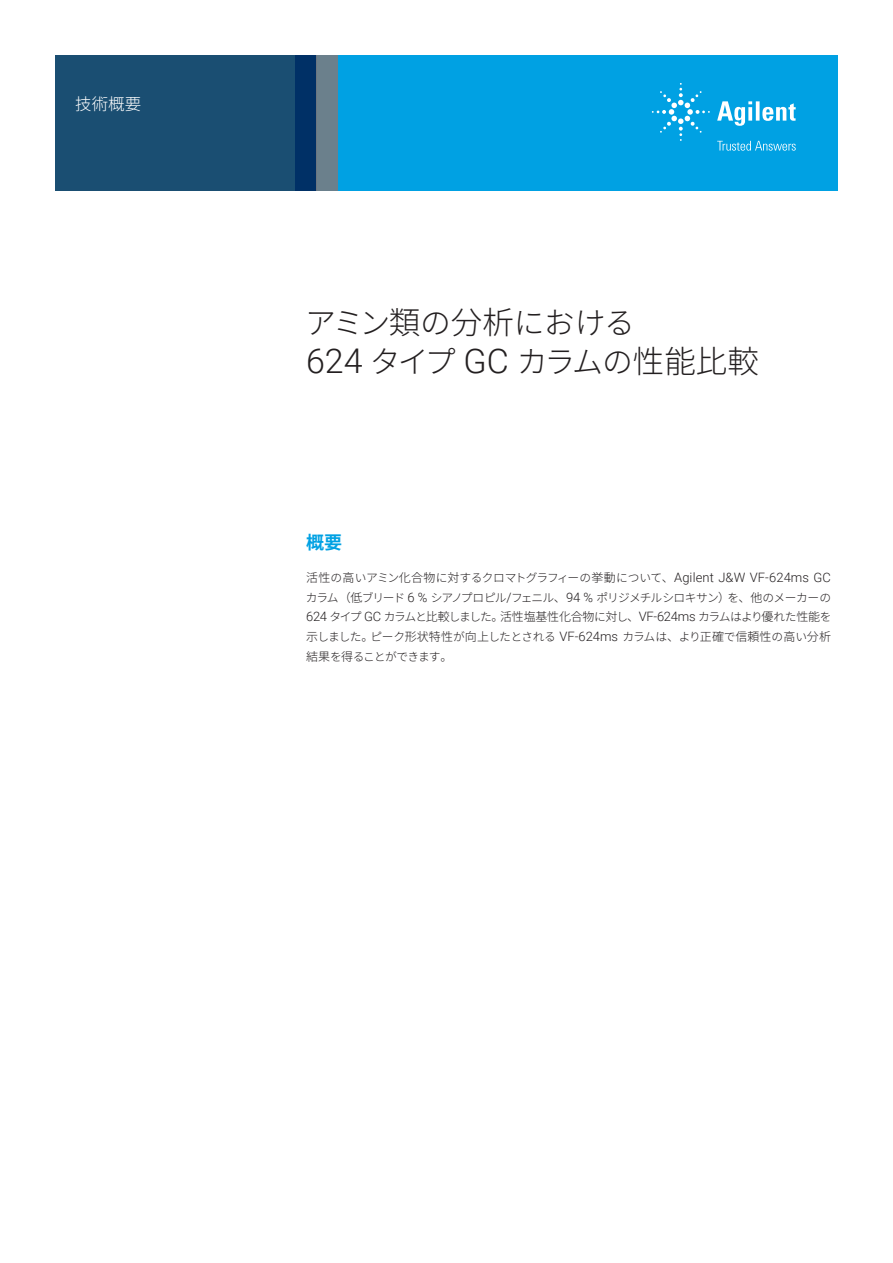
<style>
.page{position:relative;width:893px;height:1263px;background:#fff}
.page>*{position:absolute;margin:0;border:0;box-sizing:border-box;transform-origin:0 0}
.t1{font:300 30.9px/39px "Noto Sans CJ Kjp";letter-spacing:-.1em;color:#231f20}
.Header_1{font:700 18px "Noto Sans CJ Kjp";color:#00a1e3}
.Doctype{font:300 16.5px "Noto Sans CJ Kjp";color:#fff}
.Text{font:300 11.7px/19.5px "Noto Sans CJ Kjp";letter-spacing:-.075em;color:#231f20;text-align:justify}
.s1{font-size:31.5px}
.s2{font-family:"Roboto";font-size:34.05px}
.s3{font-size:12px}
.s4{font-family:"Roboto";font-size:12.9px}
</style>
<div class="page">
<div style="left:296px;top:55px;width:542px;height:135px;background:#00a1e3"></div>
<svg style="left:55px;top:55px;width:262px;height:135px;background:#174b70"></svg>
<div style="left:317px;top:55px;width:21px;height:135px;background:#6b808c"></div>
<svg style="left:717px;top:101px;width:79px;height:25px"></svg>
<svg style="left:652px;top:83px;width:58px;height:58px"></svg>
<svg style="left:717px;top:141px;width:79px;height:10px"></svg>
<p class="Doctype" style="left:75px;top:95px;width:67px">技術概要</p>
<p class="t1" style="left:305px;top:303px;width:455px">アミン<span class="s1">類</span>の<span class="s1">分析</span>における<br><span class="s2">624</span> タイプ <span class="s2">GC</span> カラムの<span class="s1">性能比較</span></p>
<p class="Header_1" style="left:306px;top:532px;width:37px">概要</p>
<p class="Text" style="left:306px;top:568px;width:527px"><span class="s3">活性</span>の<span class="s3">高</span>いアミン<span class="s3">化合物</span>に<span class="s3">対</span>するクロマトグラフィーの<span class="s3">挙動</span>について<span class="s3">、</span><span class="s4">Agilent J&amp;W VF-624ms GC</span>カラム<span class="s3">（低</span>ブリード <span class="s4">6 %</span> シアノプロピル<span class="s4">/</span>フェニル<span class="s3">、</span><span class="s4">94 %</span> ポリジメチルシロキサン<span class="s3">）</span>を<span class="s3">、他</span>のメーカーの<span class="s4">624</span> タイプ <span class="s4">GC</span> カラムと<span class="s3">比較</span>しました<span class="s3">。活性塩基性化合物</span>に<span class="s3">対</span>し<span class="s3">、</span><span class="s4">VF-624ms</span> カラムはより<span class="s3">優</span>れた<span class="s3">性能</span>を<span class="s3">示</span>しました<span class="s3">。</span>ピーク<span class="s3">形状特性</span>が<span class="s3">向上</span>したとされる <span class="s4">VF-624ms</span> カラムは<span class="s3">、</span>より<span class="s3">正確</span>で<span class="s3">信頼性</span>の<span class="s3">高</span>い<span class="s3">分析</span></p>
<p class="Text" style="left:306px;top:648px;width:148px"><span class="s3">結果</span>を<span class="s3">得</span>ることができます<span class="s3">。</span></p>
</div>
